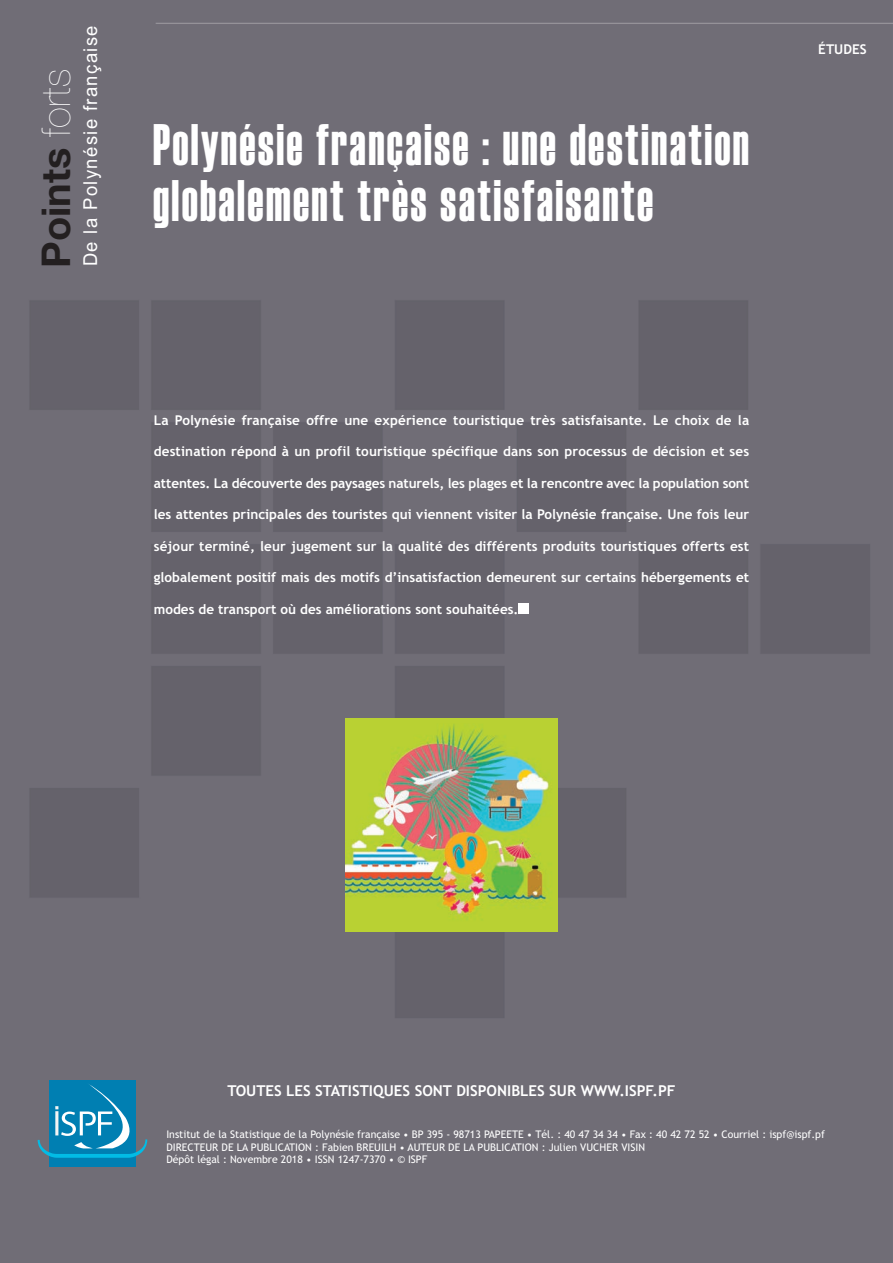
<style>
.page{position:relative;width:893px;height:1263px;background:#fff}
.page>*{position:absolute;margin:0;border:0;box-sizing:border-box;transform-origin:0 0}
.t1{font:58.5px/55.5px "Haettenschweiler";letter-spacing:.055em;color:#fff;scale:.77 1}
.t2{font:700 39.75px "Helvetica Neue";color:#231f20}
.t3{font:19.2px "Arial";letter-spacing:.075em;color:#fff;scale:.96 1}
.t4{font:700 15px "Trebuchet MS";color:#fff}
.t5{font:700 13.5px "Trebuchet MS";color:#fff}
.t6{font:10.5px/12.6px "Trebuchet MS";color:#fff}
.s1{font-weight:200;color:#fff}
</style>
<div class="page">
<img style="left:0;top:0;width:893px;height:1263px">
<div style="left:49px;top:1080px;width:86px;height:86px;background:#007fb2"></div>
<svg style="left:38px;top:1083px;width:123px;height:75px"></svg>
<div style="left:519px;top:603px;width:10px;height:11px;background:#fff"></div>
<img style="left:345px;top:719px;width:213px;height:212px">
<h2 class="t2" style="left:31px;top:268px;width:201px;rotate:-90deg">Points <span class="s1">forts</span></h2>
<h3 class="t3" style="left:78px;top:266px;width:252px;rotate:-90deg">De la Polynésie française</h3>
<h1 class="t1" style="left:153px;top:114px;width:775px">Polynésie française : une destination globalement très satisfaisante</h1>
<p class="t5" style="left:154px;top:412px;width:597px">La Polynésie française offre une expérience touristique très satisfaisante. Le choix de la</p>
<p class="t5" style="left:154px;top:444px;width:597px">destination répond à un profil touristique spécifique dans son processus de décision et ses</p>
<p class="t5" style="left:154px;top:475px;width:597px">attentes. La découverte des paysages naturels, les plages et la rencontre avec la population sont</p>
<p class="t5" style="left:154px;top:507px;width:597px">les attentes principales des touristes qui viennent visiter la Polynésie française. Une fois leur</p>
<p class="t5" style="left:154px;top:538px;width:597px">séjour terminé, leur jugement sur la qualité des différents produits touristiques offerts est</p>
<p class="t5" style="left:154px;top:570px;width:597px">globalement positif mais des motifs d’insatisfaction demeurent sur certains hébergements et</p>
<p class="t5" style="left:154px;top:601px;width:366px">modes de transport où des améliorations sont souhaitées.</p>
<p class="t5" style="left:818px;top:41px;width:50px">ÉTUDES</p>
<p class="t4" style="left:227px;top:1082px;width:450px">TOUTES LES STATISTIQUES SONT DISPONIBLES SUR WWW.ISPF.PF</p>
<p class="t6" style="left:166px;top:1128px;width:660px">Institut de la Statistique de la Polynésie française • BP 395 - 98713 PAPEETE • Tél. : 40 47 34 34 • Fax : 40 42 72 52 • Courriel : ispf@ispf.pf<br>DIRECTEUR DE LA PUBLICATION : Fabien BREUILH • AUTEUR DE LA PUBLICATION : Julien VUCHER VISIN<br>Dépôt légal : Novembre 2018 • ISSN 1247-7370 • © ISPF</p>
</div>
